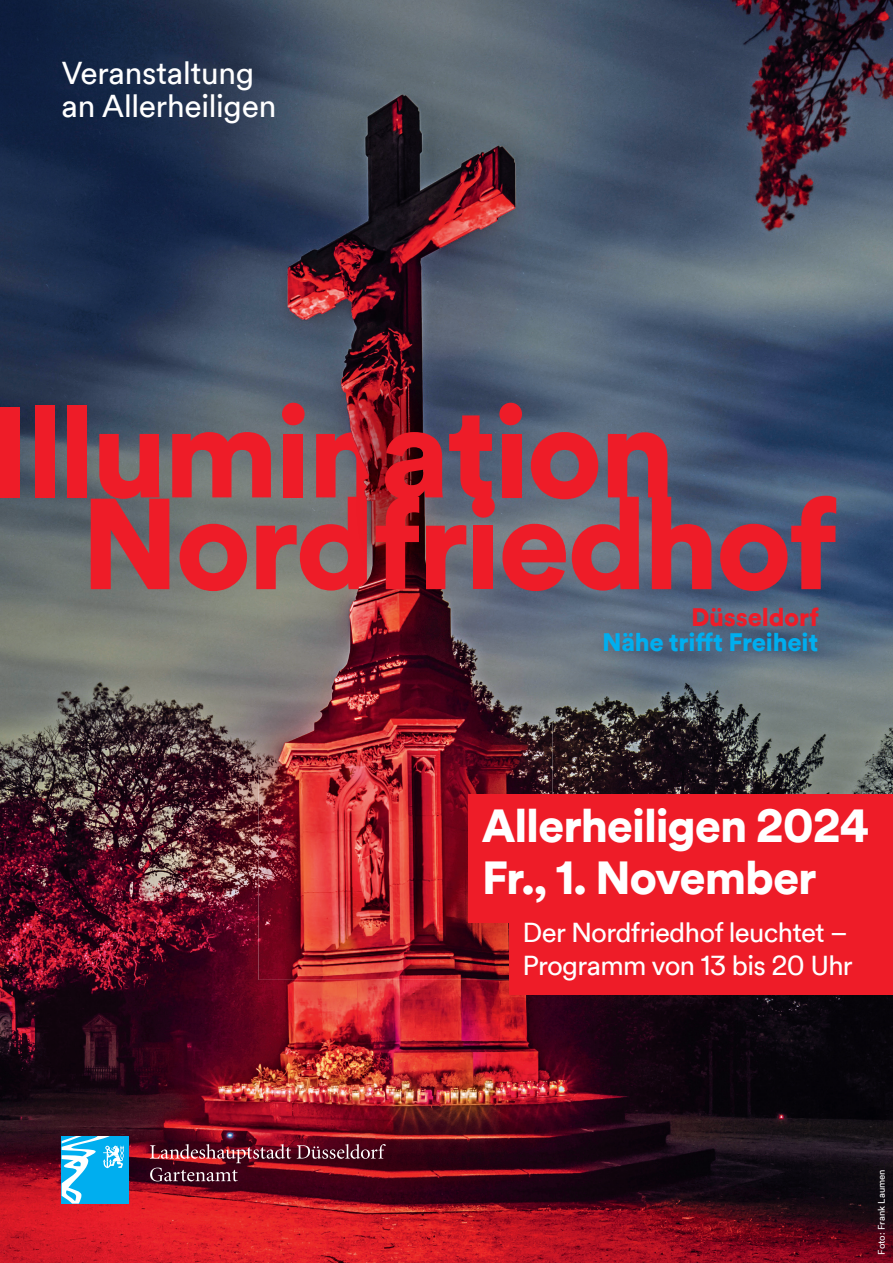
<style>
.page{position:relative;width:893px;height:1263px;background:#fff}
.page>*{position:absolute;margin:0;border:0;box-sizing:border-box;transform-origin:0 0}
.t1{font:900 46.35px/52.7px "Duesseldorf Circular TT";letter-spacing:-.025em;color:#fff}
.t2{font:31.65px/33.8px "Duesseldorf Circular TT";letter-spacing:-.01em;color:#fff}
.t3{font:27.3px/33.8px "Duesseldorf Circular TT";letter-spacing:-.025em;color:#fff}
.t4{font:900 25.2px "Duesseldorf Circular TT";letter-spacing:-.01em;color:#00aeef}
.t5{font:900 25.2px "Duesseldorf Circular TT";letter-spacing:-.01em;color:#ee1c28}
.t6{font:9.6px "Duesseldorf Circular TT";color:#fff}
</style>
<div class="page">
<img style="left:0;top:0;width:893px;height:1263px">
<div style="left:67px;top:405px;width:20px;height:92px;background:#ee1c28"></div>
<div style="left:35px;top:405px;width:19px;height:92px;background:#ee1c28"></div>
<div style="left:0;top:407px;width:20px;height:90px;background:#ee1c28"></div>
<img style="left:225px;top:0;width:358px;height:1263px">
<svg style="left:720px;top:496px;width:116px;height:95px"></svg>
<svg style="left:91px;top:403px;width:620px;height:188px"></svg>
<div style="left:469px;top:794px;width:424px;height:128px;background:#ee1c28"></div>
<div style="left:510px;top:921px;width:383px;height:74px;background:#ee1c28"></div>
<div style="left:62px;top:1136px;width:67px;height:67px;background:#00aeef"></div>
<svg style="left:62px;top:1136px;width:62px;height:67px"></svg>
<img style="left:150px;top:1144px;width:141px;height:37px">
<p class="t2" style="left:62px;top:54px;width:216px">Veranstaltung an Allerheiligen</p>
<p class="t5" style="left:691px;top:599px;width:129px">Düsseldorf</p>
<p class="t4" style="left:602px;top:624px;width:218px">Nähe trifft Freiheit</p>
<h1 class="t1" style="left:482px;top:797px;width:389px">Allerheiligen 2024<br>Fr., 1. November</h1>
<p class="t3" style="left:523px;top:914px;width:332px">Der Nordfriedhof leuchtet –<br>Programm von 13 bis 20 Uhr</p>
<p class="t6" style="left:875px;top:1254px;width:87px;rotate:-90deg">Foto: Frank Laumen</p>
</div>
